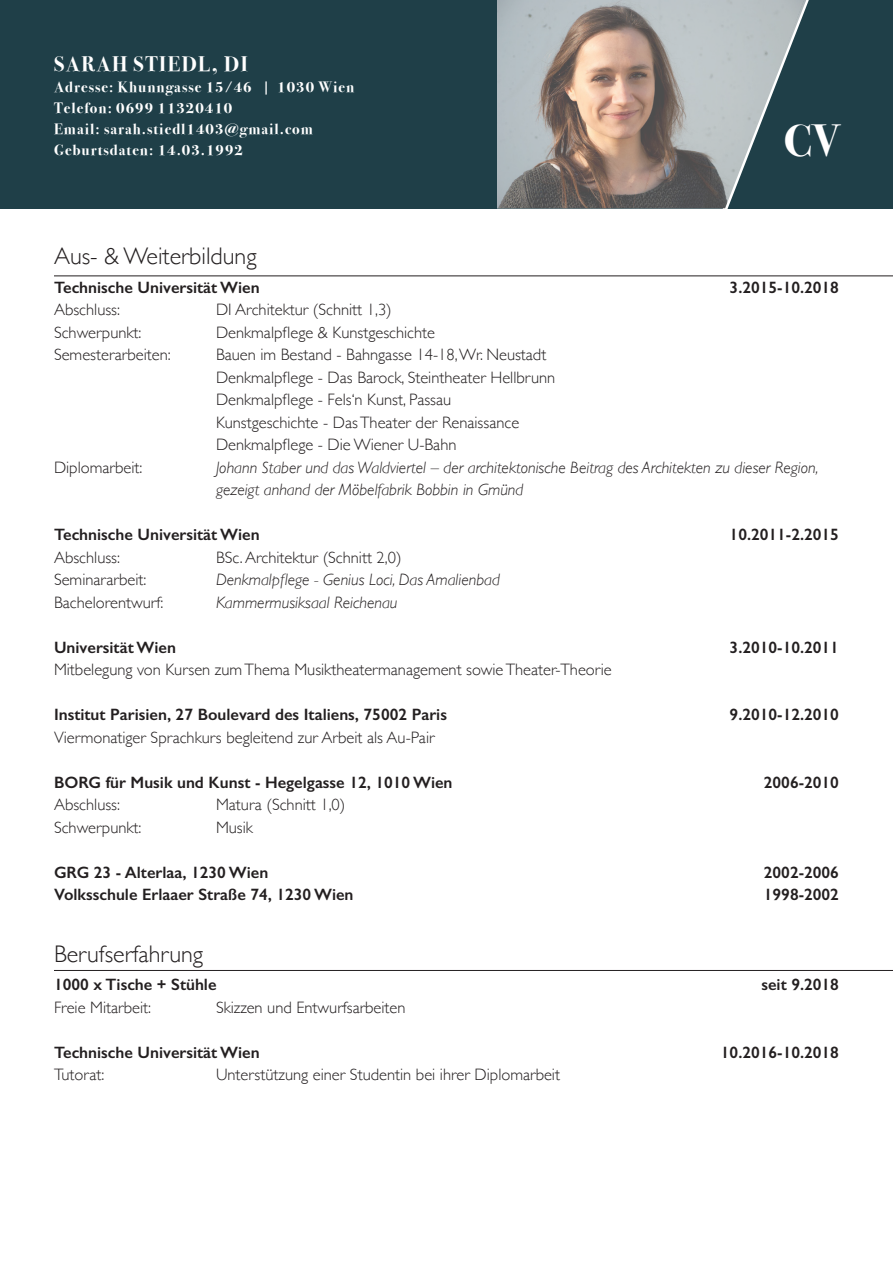
<style>
.page{position:relative;width:893px;height:1263px;background:#fff}
.page>*{position:absolute;margin:0;border:0;box-sizing:border-box;transform-origin:0 0}
.t1{font:700 45px "Bodoni Svty Two ITCTT";color:#fff}
.t2{font:300 24px "Gill Sans";color:#231f20}
.t3{font:700 21px "Bodoni Svty Two ITCTT";letter-spacing:.07em;color:#fff}
.t4{font:300 16.5px "Gill Sans";color:#231f20}
.t5{font:600 16.5px "Gill Sans";color:#231f20}
.t6{font:italic 300 16.5px/22.5px "Gill Sans";color:#231f20}
.t7{font:700 15px "Bodoni Svty Two ITCTT";letter-spacing:.07em;color:#fff}
</style>
<div class="page">
<hr style="left:54px;top:276px;width:839px;height:1px;background:#231f20">
<hr style="left:54px;top:970px;width:839px;height:1px;background:#231f20">
<div style="left:0;top:0;width:893px;height:208px;background:#1f3f48"></div>
<svg style="left:716px;top:0;width:98px;height:209px"></svg>
<img style="left:497px;top:0;width:309px;height:208px">
<p class="t3" style="left:54px;top:47px;width:195px">SARAH STIEDL, DI</p>
<p class="t7" style="left:54px;top:75px;width:302px">Adresse: Khunngasse 15/46 | 1030 Wien</p>
<p class="t7" style="left:54px;top:96px;width:180px">Telefon: 0699 11320410</p>
<p class="t7" style="left:54px;top:117px;width:260px">Email: sarah.stiedl1403@gmail.com</p>
<p class="t7" style="left:54px;top:138px;width:190px">Geburtsdaten: 14.03.1992</p>
<p class="t1" style="left:784px;top:104px;width:57px">CV</p>
<p class="t2" style="left:54px;top:238px;width:204px">Aus- &amp; Weiterbildung</p>
<p class="t5" style="left:54px;top:277px;width:207px">Technische Universität Wien</p>
<p class="t5" style="left:730px;top:277px;width:111px">3.2015-10.2018</p>
<p class="t4" style="left:54px;top:297px;width:68px">Abschluss:</p>
<p class="t4" style="left:216px;top:297px;width:177px">DI Architektur (Schnitt 1,3)</p>
<p class="t4" style="left:54px;top:319px;width:89px">Schwerpunkt:</p>
<p class="t4" style="left:216px;top:319px;width:221px">Denkmalpflege &amp; Kunstgeschichte</p>
<p class="t4" style="left:54px;top:342px;width:118px">Semesterarbeiten:</p>
<p class="t4" style="left:216px;top:342px;width:332px">Bauen im Bestand - Bahngasse 14-18, Wr. Neustadt</p>
<p class="t4" style="left:216px;top:364px;width:341px">Denkmalpflege - Das Barock, Steintheater Hellbrunn</p>
<p class="t4" style="left:216px;top:387px;width:237px">Denkmalpflege - Fels‘n Kunst, Passau</p>
<p class="t4" style="left:216px;top:409px;width:305px">Kunstgeschichte - Das Theater der Renaissance</p>
<p class="t4" style="left:216px;top:432px;width:242px">Denkmalpflege - Die Wiener U-Bahn</p>
<p class="t4" style="left:54px;top:454px;width:90px">Diplomarbeit:</p>
<p class="t6" style="left:216px;top:456px;width:604px">Johann Staber und das Waldviertel – der architektonische Beitrag des Architekten zu dieser Region, gezeigt anhand der Möbelfabrik Bobbin in Gmünd</p>
<p class="t5" style="left:54px;top:525px;width:207px">Technische Universität Wien</p>
<p class="t5" style="left:730px;top:525px;width:111px">10.2011-2.2015</p>
<p class="t4" style="left:54px;top:544px;width:68px">Abschluss:</p>
<p class="t4" style="left:216px;top:544px;width:187px">BSc. Architektur (Schnitt 2,0)</p>
<p class="t4" style="left:54px;top:567px;width:94px">Seminararbeit:</p>
<p class="t6" style="left:216px;top:569px;width:285px">Denkmalpflege - Genius Loci, Das Amalienbad</p>
<p class="t4" style="left:54px;top:589px;width:111px">Bachelorentwurf:</p>
<p class="t6" style="left:216px;top:591px;width:183px">Kammermusiksaal Reichenau</p>
<p class="t5" style="left:54px;top:637px;width:124px">Universität Wien</p>
<p class="t5" style="left:730px;top:637px;width:111px">3.2010-10.2011</p>
<p class="t4" style="left:54px;top:657px;width:559px">Mitbelegung von Kursen zum Thema Musiktheatermanagement sowie Theater-Theorie</p>
<p class="t5" style="left:54px;top:705px;width:394px">Institut Parisien, 27 Boulevard des Italiens, 75002 Paris</p>
<p class="t5" style="left:730px;top:705px;width:111px">9.2010-12.2010</p>
<p class="t4" style="left:54px;top:724px;width:382px">Viermonatiger Sprachkurs begleitend zur Arbeit als Au-Pair</p>
<p class="t5" style="left:54px;top:772px;width:400px">BORG für Musik und Kunst - Hegelgasse 12, 1010 Wien</p>
<p class="t5" style="left:764px;top:772px;width:77px">2006-2010</p>
<p class="t4" style="left:54px;top:792px;width:68px">Abschluss:</p>
<p class="t4" style="left:216px;top:792px;width:131px">Matura (Schnitt 1,0)</p>
<p class="t4" style="left:54px;top:814px;width:89px">Schwerpunkt:</p>
<p class="t4" style="left:216px;top:814px;width:38px">Musik</p>
<p class="t5" style="left:54px;top:862px;width:216px">GRG 23 - Alterlaa, 1230 Wien</p>
<p class="t5" style="left:764px;top:862px;width:77px">2002-2006</p>
<p class="t5" style="left:54px;top:885px;width:301px">Volksschule Erlaaer Straße 74, 1230 Wien</p>
<p class="t5" style="left:764px;top:885px;width:77px">1998-2002</p>
<p class="t2" style="left:54px;top:935px;width:151px">Berufserfahrung</p>
<p class="t5" style="left:54px;top:975px;width:164px">1000 x Tische + Stühle</p>
<p class="t5" style="left:761px;top:975px;width:79px">seit 9.2018</p>
<p class="t4" style="left:54px;top:994px;width:99px">Freie Mitarbeit:</p>
<p class="t4" style="left:216px;top:994px;width:191px">Skizzen und Entwurfsarbeiten</p>
<p class="t5" style="left:54px;top:1042px;width:207px">Technische Universität Wien</p>
<p class="t5" style="left:721px;top:1042px;width:120px">10.2016-10.2018</p>
<p class="t4" style="left:54px;top:1062px;width:52px">Tutorat:</p>
<p class="t4" style="left:216px;top:1062px;width:346px">Unterstützung einer Studentin bei ihrer Diplomarbeit</p>
</div>
